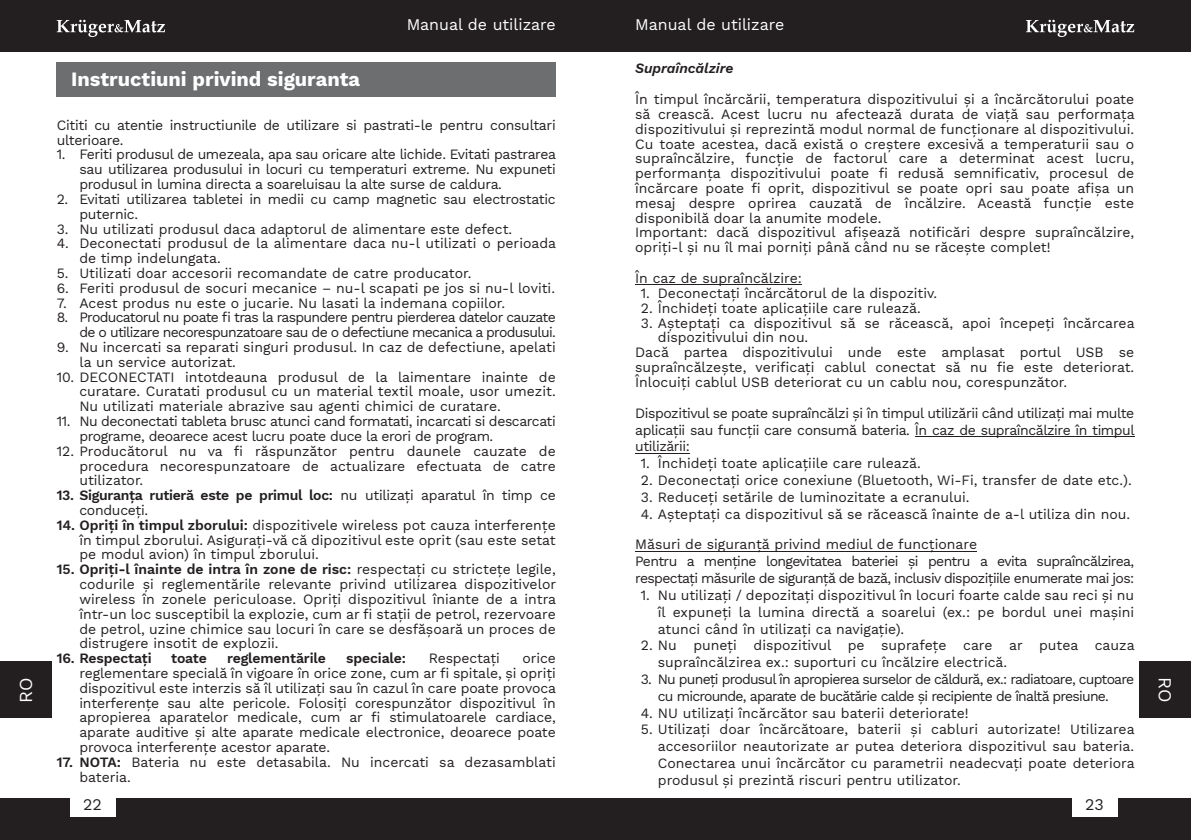
<style>
.page{position:relative;width:1191px;height:840px;background:#fff}
.page>*{position:absolute;margin:0;border:0;box-sizing:border-box;transform-origin:0 0}
.t1{font:700 20px "Work Sans";color:#fff}
.t2{font:18px "Work Sans";color:#fff}
.t3{font:16px "Work Sans";color:#fff}
.t4{font:16px "Work Sans";color:#231f20}
.t5{font:14px/14.8px "Work Sans";color:#231f20;text-align:justify}
.t6{font:14px/14.8px "Work Sans";letter-spacing:-.02em;color:#231f20}
.t7{font:14px/16.8px "Work Sans";letter-spacing:-.045em;color:#231f20}
.t8{font:14px/16.8px "Work Sans";letter-spacing:-.055em;color:#231f20;text-align:center}
.t9{font:14px/14.8px "Work Sans";letter-spacing:-.05em;color:#231f20;text-align:right}
.t10{font:14px/14.8px "Work Sans";letter-spacing:-.03em;color:#231f20}
.t11{font:600 14px "Work Sans";letter-spacing:-.01em;color:#231f20}
.t12{font:italic 600 14px "Work Sans";color:#231f20}
.s1{font-weight:600}
</style>
<div class="page">
<div style="left:1140px;top:661px;width:51px;height:56px;background:#231f20"></div>
<div style="left:0;top:661px;width:51px;height:56px;background:#231f20"></div>
<div style="left:595px;top:798px;width:596px;height:41px;background:#231f20"></div>
<div style="left:0;top:798px;width:595px;height:41px;background:#231f20"></div>
<div style="left:595px;top:0;width:596px;height:51px;background:#231f20"></div>
<div style="left:0;top:0;width:595px;height:51px;background:#231f20"></div>
<svg style="left:57px;top:20px;width:108px;height:17px"></svg>
<svg style="left:1026px;top:20px;width:108px;height:17px"></svg>
<div style="left:70px;top:793px;width:45px;height:23px;background:#fff"></div>
<div style="left:1071px;top:793px;width:46px;height:23px;background:#fff"></div>
<div style="left:57px;top:62px;width:499px;height:34px;background:#6d6e70"></div>
<hr style="left:635px;top:284px;width:167px;height:1px;background:#231f20">
<hr style="left:915px;top:435px;width:219px;height:1px;background:#231f20">
<hr style="left:635px;top:452px;width:55px;height:1px;background:#231f20">
<hr style="left:635px;top:550px;width:342px;height:1px;background:#231f20">
<p class="t2" style="left:15px;top:702px;width:27px;rotate:-90deg">RO</p>
<p class="t3" style="left:407px;top:15px;width:151px">Manual de utilizare</p>
<p class="t3" style="left:635px;top:15px;width:151px">Manual de utilizare</p>
<h1 class="t1" style="left:71px;top:67px;width:290px">Instructiuni privind siguranta</h1>
<p class="t6" style="left:57px;top:117px;width:500px">Cititi cu atentie instructiunile de utilizare si pastrati-le pentru consultari ulterioare.</p>
<p class="t5" style="left:79px;top:147px;width:478px;text-indent:-23px">1. Feriti produsul de umezeala, apa sau oricare alte lichide. Evitati pastrarea sau utilizarea produsului in locuri cu temperaturi extreme. Nu expuneti produsul in lumina directa a soareluisau la alte surse de caldura.</p>
<p class="t6" style="left:79px;top:191px;width:478px;text-indent:-23px">2. Evitati utilizarea tabletei in medii cu camp magnetic sau electrostatic puternic.</p>
<p class="t5" style="left:57px;top:221px;width:457px">3. Nu utilizati produsul daca adaptorul de alimentare este defect.</p>
<p class="t5" style="left:79px;top:236px;width:478px;text-indent:-23px">4. Deconectati produsul de la alimentare daca nu-l utilizati o perioada de timp indelungata.</p>
<p class="t5" style="left:57px;top:265px;width:416px">5. Utilizati doar accesorii recomandate de catre producator.</p>
<p class="t5" style="left:57px;top:280px;width:500px">6. Feriti produsul de socuri mecanice – nu-l scapati pe jos si nu-l loviti.</p>
<p class="t5" style="left:57px;top:295px;width:450px">7. Acest produs nu este o jucarie. Nu lasati la indemana copiilor.</p>
<p class="t9" style="left:57px;top:310px;width:500px">8. Producatorul nu poate fi tras la raspundere pentru pierderea datelor cauzate de o utilizare necorespunzatoare sau de o defectiune mecanica a produsului.</p>
<p class="t5" style="left:79px;top:339px;width:478px;text-indent:-23px">9. Nu incercati sa reparati singuri produsul. In caz de defectiune, apelati la un service autorizat.</p>
<p class="t5" style="left:79px;top:369px;width:478px;text-indent:-23px">10. DECONECTATI intotdeauna produsul de la laimentare inainte de curatare. Curatati produsul cu un material textil moale, usor umezit.<br>Nu utilizati materiale abrazive sau agenti chimici de curatare.</p>
<p class="t10" style="left:79px;top:413px;width:478px;text-indent:-23px">11. Nu deconectati tableta brusc atunci cand formatati, incarcati si descarcati programe, deoarece acest lucru poate duce la erori de program.</p>
<p class="t5" style="left:79px;top:443px;width:478px;text-indent:-23px">12. Producătorul nu va fi răspunzător pentru daunele cauzate de procedura necorespunzatoare de actualizare efectuata de catre utilizator.</p>
<p class="t6" style="left:79px;top:487px;width:478px;text-indent:-23px"><span class="s1">13. Siguranța rutieră este pe primul loc:</span> nu utilizați aparatul în timp ce conduceți.</p>
<p class="t5" style="left:79px;top:517px;width:478px;text-indent:-23px"><span class="s1">14. Opriți în timpul zborului:</span> dispozitivele wireless pot cauza interferențe în timpul zborului. Asigurați-vă că dipozitivul este oprit (sau este setat pe modul avion) în timpul zborului.</p>
<p class="t5" style="left:79px;top:561px;width:478px;text-indent:-23px"><span class="s1">15. Opriți-l înainte de intra în zone de risc:</span> respectați cu strictețe legile, codurile și reglementările relevante privind utilizarea dispozitivelor wireless în zonele periculoase. Opriți dispozitivul îniante de a intra într-un loc susceptibil la explozie, cum ar fi stații de petrol, rezervoare de petrol, uzine chimice sau locuri în care se desfășoară un proces de distrugere insotit de explozii.</p>
<p class="t11" style="left:57px;top:649px;width:96px">16. Respectați</p>
<p class="t11" style="left:171px;top:649px;width:37px">toate</p>
<p class="t11" style="left:227px;top:649px;width:100px">reglementările</p>
<p class="t11" style="left:346px;top:649px;width:61px">speciale:</p>
<p class="t5" style="left:429px;top:650px;width:73px">Respectați</p>
<p class="t5" style="left:79px;top:650px;width:478px;text-indent:443px">orice reglementare specială în vigoare în orice zone, cum ar fi spitale, și opriți dispozitivul este interzis să îl utilizați sau în cazul în care poate provoca interferențe sau alte pericole. Folosiți corespunzător dispozitivul în apropierea aparatelor medicale, cum ar fi stimulatoarele cardiace, aparate auditive și alte aparate medicale electronice, deoarece poate provoca interferențe acestor aparate.</p>
<p class="t5" style="left:79px;top:754px;width:478px;text-indent:-23px"><span class="s1">17. NOTA:</span> Bateria nu este detasabila. Nu incercati sa dezasamblati bateria.</p>
<p class="t12" style="left:635px;top:59px;width:100px">Supraîncălzire</p>
<p class="t5" style="left:635px;top:92px;width:501px;text-align:left">În timpul încărcării, temperatura dispozitivului și a încărcătorului poate să crească. Acest lucru nu afectează durata de viață sau performața dispozitivului și reprezintă modul normal de funcționare al dispozitivului.<br>Cu toate acestea, dacă există o creștere excesivă a temperaturii sau o supraîncălzire, funcție de factorul care a determinat acest lucru, performanța dispozitivului poate fi redusă semnificativ, procesul de încărcare poate fi oprit, dispozitivul se poate opri sau poate afișa un mesaj despre oprirea cauzată de încălzire. Această funcție este disponibilă doar la anumite modele.<br>Important: dacă dispozitivul afișează notificări despre supraîncălzire, opriți-l și nu îl mai porniți până când nu se răcește complet!</p>
<p class="t5" style="left:635px;top:271px;width:168px">În caz de supraîncălzire:</p>
<p class="t5" style="left:641px;top:285px;width:298px">1. Deconectați încărcătorul de la dispozitiv.</p>
<p class="t5" style="left:641px;top:300px;width:281px">2. Închideți toate aplicațiile care rulează.</p>
<p class="t5" style="left:641px;top:315px;width:495px">3. Așteptați ca dispozitivul să se răcească, apoi începeți încărcarea</p>
<p class="t5" style="left:658px;top:330px;width:152px">dispozitivului din nou.</p>
<p class="t5" style="left:635px;top:345px;width:500px">Dacă partea dispozitivului unde este amplasat portul USB se</p>
<p class="t5" style="left:635px;top:359px;width:500px">supraîncălzește, verificați cablul conectat să nu fie este deteriorat.</p>
<p class="t5" style="left:635px;top:374px;width:433px">Înlocuiți cablul USB deteriorat cu un cablu nou, corespunzător.</p>
<p class="t5" style="left:635px;top:404px;width:501px;line-height:16.8px">Dispozitivul se poate supraîncălzi și în timpul utilizării când utilizați mai multe aplicații sau funcții care consumă bateria. În caz de supraîncălzire în timpul utilizării:</p>
<p class="t5" style="left:641px;top:455px;width:281px">1. Închideți toate aplicațiile care rulează.</p>
<p class="t5" style="left:641px;top:472px;width:492px">2. Deconectați orice conexiune (Bluetooth, Wi-Fi, transfer de date etc.).</p>
<p class="t5" style="left:641px;top:489px;width:330px">3. Reduceți setările de luminozitate a ecranului.</p>
<p class="t5" style="left:635px;top:498px;width:496px;line-height:30.8px;text-indent:6px">4. Așteptați ca dispozitivul să se răcească înainte de a-l utiliza din nou.<br>Măsuri de siguranță privind mediul de funcționare</p>
<p class="t7" style="left:635px;top:552px;width:500px">Pentru a menține longevitatea bateriei și pentru a evita supraîncălzirea, respectați măsurile de siguranță de bază, inclusiv dispozițiile enumerate mai jos:</p>
<p class="t5" style="left:658px;top:586px;width:478px;line-height:16.8px;text-indent:-17px">1. Nu utilizați / depozitați dispozitivul în locuri foarte calde sau reci și nu îl expuneți la lumina directă a soarelui (ex.: pe bordul unei mașini atunci când în utilizați ca navigație).</p>
<p class="t5" style="left:658px;top:636px;width:478px;line-height:16.8px;text-indent:-17px">2. Nu puneți dispozitivul pe suprafețe care ar putea cauza supraîncălzirea ex.: suporturi cu încălzire electrică.</p>
<p class="t8" style="left:641px;top:670px;width:495px">3. Nu puneți produsul în apropierea surselor de căldură, ex.: radiatoare, cuptoare cu microunde, aparate de bucătărie calde și recipiente de înaltă presiune.</p>
<p class="t5" style="left:641px;top:705px;width:329px">4. NU utilizați încărcător sau baterii deteriorate!</p>
<p class="t5" style="left:658px;top:720px;width:478px;line-height:16.8px;text-indent:-17px">5. Utilizați doar încărcătoare, baterii și cabluri autorizate! Utilizarea accesoriilor neautorizate ar putea deteriora dispozitivul sau bateria.<br>Conectarea unui încărcător cu parametrii neadecvați poate deteriora produsul și prezintă riscuri pentru utilizator.</p>
<p class="t4" style="left:83px;top:794px;width:20px">22</p>
<p class="t4" style="left:1085px;top:794px;width:20px">23</p>
<p class="t2" style="left:1175px;top:676px;width:27px;rotate:90deg">RO</p>
</div>
